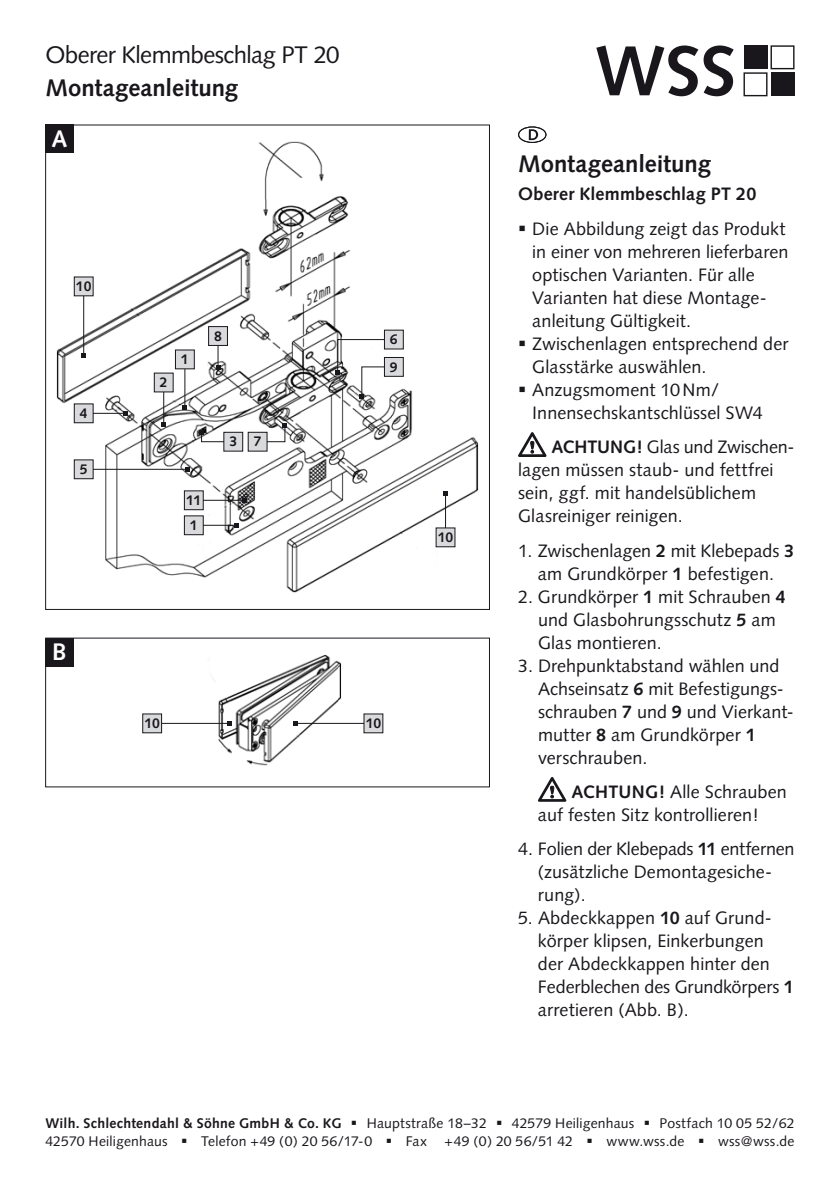
<style>
.page{position:relative;width:840px;height:1191px;background:#fff}
.page>*{position:absolute;margin:0;border:0;box-sizing:border-box;transform-origin:0 0}
.t1{font:700 24px "Syntax";letter-spacing:-.005em;color:#1a171c}
.t2{font:24px "Syntax";letter-spacing:-.025em;color:#1a171c}
.t3{font:700 24px "Syntax";color:#fff}
.t4{font:18px/23px "Syntax";letter-spacing:.005em;color:#1a171c}
.t5{font:700 18px "Syntax";letter-spacing:.01em;color:#1a171c}
.t6{font:14px/18px "Syntax";letter-spacing:.015em;color:#1a171c}
.t7{font:700 14px "Syntax";letter-spacing:-.005em;color:#1a171c}
.s1{font-weight:700}
</style>
<div class="page">
<div style="left:518px;top:126px;width:28px;height:17px;border:1px solid #1a171c;border-radius:50%"></div>
<svg style="left:528px;top:129px;width:10px;height:11px"></svg>
<svg style="left:518px;top:432px;width:28px;height:25px"></svg>
<svg style="left:538px;top:777px;width:28px;height:24px"></svg>
<svg style="left:743px;top:45px;width:51px;height:51px"></svg>
<div style="left:743px;top:45px;width:24px;height:24px;background:#1a171c"></div>
<div style="left:770px;top:72px;width:24px;height:24px;background:#1a171c"></div>
<svg style="left:596px;top:45px;width:137px;height:51px"></svg>
<img style="left:57px;top:142px;width:421px;height:450px">
<img style="left:193px;top:655px;width:148px;height:111px">
<div style="left:45px;top:125px;width:29px;height:28px;background:#1a171c"></div>
<div style="left:45px;top:638px;width:29px;height:28px;background:#1a171c"></div>
<svg style="left:335px;top:338px;width:51px;height:60px"></svg>
<div style="left:384px;top:357px;width:19px;height:19px;background:#d9dadb"></div>
<div style="left:384px;top:357px;width:19px;height:20px;border:1px solid #1a171c"></div>
<div style="left:384px;top:330px;width:19px;height:19px;background:#d9dadb"></div>
<hr style="left:445px;top:494px;width:1px;height:34px;background:#1a171c">
<svg style="left:443px;top:492px;width:4px;height:4px"></svg>
<hr style="left:295px;top:723px;width:76px;height:1px;background:#1a171c">
<svg style="left:293px;top:721px;width:4px;height:4px"></svg>
<hr style="left:154px;top:723px;width:75px;height:1px;background:#1a171c">
<svg style="left:227px;top:721px;width:4px;height:4px"></svg>
<hr style="left:83px;top:292px;width:1px;height:64px;background:#1a171c">
<svg style="left:82px;top:354px;width:4px;height:4px"></svg>
<hr style="left:90px;top:413px;width:36px;height:1px;background:#1a171c">
<svg style="left:124px;top:411px;width:4px;height:4px"></svg>
<hr style="left:90px;top:469px;width:97px;height:1px;background:#1a171c">
<svg style="left:185px;top:467px;width:4px;height:4px"></svg>
<hr style="left:200px;top:500px;width:45px;height:1px;background:#1a171c">
<svg style="left:243px;top:498px;width:4px;height:4px"></svg>
<hr style="left:217px;top:336px;width:1px;height:31px;background:#1a171c">
<svg style="left:216px;top:365px;width:4px;height:4px"></svg>
<hr style="left:184px;top:363px;width:1px;height:45px;background:#1a171c">
<svg style="left:183px;top:406px;width:4px;height:4px"></svg>
<hr style="left:163px;top:386px;width:1px;height:38px;background:#1a171c">
<svg style="left:162px;top:422px;width:4px;height:4px"></svg>
<svg style="left:263px;top:423px;width:24px;height:20px"></svg>
<svg style="left:199px;top:430px;width:26px;height:13px"></svg>
<hr style="left:200px;top:525px;width:36px;height:1px;background:#1a171c">
<svg style="left:234px;top:523px;width:4px;height:4px"></svg>
<div style="left:436px;top:528px;width:18px;height:19px;background:#d9dadb"></div>
<div style="left:435px;top:527px;width:20px;height:20px;border:1px solid #1a171c"></div>
<div style="left:364px;top:714px;width:18px;height:19px;background:#d9dadb"></div>
<div style="left:143px;top:714px;width:18px;height:19px;background:#d9dadb"></div>
<div style="left:142px;top:713px;width:20px;height:20px;border:1px solid #1a171c"></div>
<div style="left:74px;top:277px;width:19px;height:19px;background:#d9dadb"></div>
<div style="left:74px;top:404px;width:19px;height:19px;background:#d9dadb"></div>
<div style="left:74px;top:403px;width:20px;height:20px;border:1px solid #1a171c"></div>
<div style="left:74px;top:460px;width:19px;height:19px;background:#d9dadb"></div>
<div style="left:74px;top:459px;width:20px;height:20px;border:1px solid #1a171c"></div>
<div style="left:184px;top:491px;width:19px;height:19px;background:#d9dadb"></div>
<div style="left:184px;top:490px;width:20px;height:20px;border:1px solid #1a171c"></div>
<div style="left:208px;top:326px;width:19px;height:19px;background:#d9dadb"></div>
<div style="left:208px;top:326px;width:20px;height:20px;border:1px solid #1a171c"></div>
<div style="left:175px;top:350px;width:19px;height:19px;background:#d9dadb"></div>
<div style="left:175px;top:349px;width:20px;height:20px;border:1px solid #1a171c"></div>
<div style="left:154px;top:373px;width:19px;height:19px;background:#d9dadb"></div>
<div style="left:248px;top:432px;width:19px;height:19px;background:#d9dadb"></div>
<div style="left:247px;top:432px;width:20px;height:19px;border:1px solid #1a171c"></div>
<div style="left:224px;top:432px;width:18px;height:19px;background:#d9dadb"></div>
<div style="left:223px;top:432px;width:20px;height:19px;border:1px solid #1a171c"></div>
<div style="left:184px;top:516px;width:19px;height:19px;background:#d9dadb"></div>
<div style="left:184px;top:515px;width:20px;height:20px;border:1px solid #1a171c"></div>
<h1 class="t2" style="left:45px;top:41px;width:295px">Oberer Klemmbeschlag PT 20</h1>
<h1 class="t1" style="left:45px;top:74px;width:194px">Montageanleitung</h1>
<h1 class="t3" style="left:52px;top:125px;width:18px">A</h1>
<p class="t7" style="left:76px;top:278px;width:17px">10</p>
<p class="t7" style="left:80px;top:405px;width:9px">4</p>
<p class="t7" style="left:80px;top:461px;width:9px">5</p>
<h1 class="t3" style="left:52px;top:638px;width:16px">B</h1>
<p class="t7" style="left:160px;top:374px;width:9px">2</p>
<p class="t7" style="left:181px;top:351px;width:9px">1</p>
<p class="t7" style="left:214px;top:328px;width:9px">8</p>
<p class="t7" style="left:186px;top:492px;width:17px">11</p>
<p class="t7" style="left:190px;top:517px;width:9px">1</p>
<p class="t7" style="left:229px;top:433px;width:34px">3 7</p>
<p class="t7" style="left:390px;top:331px;width:9px">6</p>
<p class="t7" style="left:390px;top:359px;width:9px">9</p>
<p class="t7" style="left:437px;top:529px;width:17px">10</p>
<p class="t7" style="left:144px;top:715px;width:17px">10</p>
<p class="t7" style="left:365px;top:715px;width:17px">10</p>
<h1 class="t1" style="left:518px;top:150px;width:194px">Montageanleitung</h1>
<p class="t5" style="left:518px;top:184px;width:240px">Oberer Klemmbeschlag PT 20</p>
<p class="t4" style="left:532px;top:217px;width:257px">Die Abbildung zeigt das Produkt in einer von mehreren lieferbaren optischen Varianten. Für alle<br>Varianten hat diese Montage&shy;anleitung Gültigkeit.<br>Zwischenlagen entsprechend der<br>Glasstärke auswählen.<br>Anzugsmoment 10Nm/<br>Innensechskantschlüssel SW4</p>
<p class="t4" style="left:518px;top:435px;width:278px;text-indent:33px"><span class="s1">ACHTUNG!</span> Glas und Zwischen&shy;lagen müssen staub- und fettfrei sein, ggf. mit handelsüblichem<br>Glasreiniger reinigen.</p>
<p class="t4" style="left:518px;top:539px;width:277px;text-align:center">1. Zwischenlagen <span class="s1">2</span> mit Klebepads <span class="s1">3 </span>am Grundkörper <span class="s1">1</span> befestigen.</p>
<p class="t4" style="left:537px;top:585px;width:249px;text-indent:-20px">2. Grundkörper <span class="s1">1</span> mit Schrauben <span class="s1">4 </span>und Glasbohrungsschutz <span class="s1">5</span> am<br>Glas montieren.</p>
<p class="t4" style="left:537px;top:654px;width:257px;text-indent:-20px">3. Drehpunktabstand wählen und<br>Achseinsatz <span class="s1">6</span> mit Befestigungs&shy;schrauben <span class="s1">7</span> und <span class="s1">9</span> und Vierkant&shy;mutter <span class="s1">8</span> am Grundkörper <span class="s1">1 </span>verschrauben.</p>
<p class="t4" style="left:537px;top:780px;width:250px;text-indent:33px"><span class="s1">ACHTUNG!</span> Alle Schrauben auf festen Sitz kontrollieren!</p>
<p class="t4" style="left:537px;top:837px;width:258px;text-indent:-20px">4. Folien der Klebepads <span class="s1">11</span> entfernen (zusätzliche Demontagesiche&shy;rung).</p>
<p class="t4" style="left:537px;top:906px;width:257px;text-indent:-20px">5. Abdeckkappen <span class="s1">10</span> auf Grund&shy;körper klipsen, Einkerbungen<br>der Abdeckkappen hinter den<br>Federblechen des Grundkörpers <span class="s1">1 </span>arretieren (Abb. B).</p>
<p class="t6" style="left:45px;top:1113px;width:750px"><span class="s1">Wilh. Schlechtendahl &amp; Söhne GmbH &amp; Co. KG</span> ▪ Hauptstraße 18–32 ▪ 42579 Heiligenhaus ▪ Postfach 10 05 52/62<br>42570 Heiligenhaus ▪ Telefon +49 (0) 20 56/17- 0 ▪ Fax +49 (0) 20 56/51 42 ▪ www.wss.de ▪ wss@wss.de</p>
</div>
